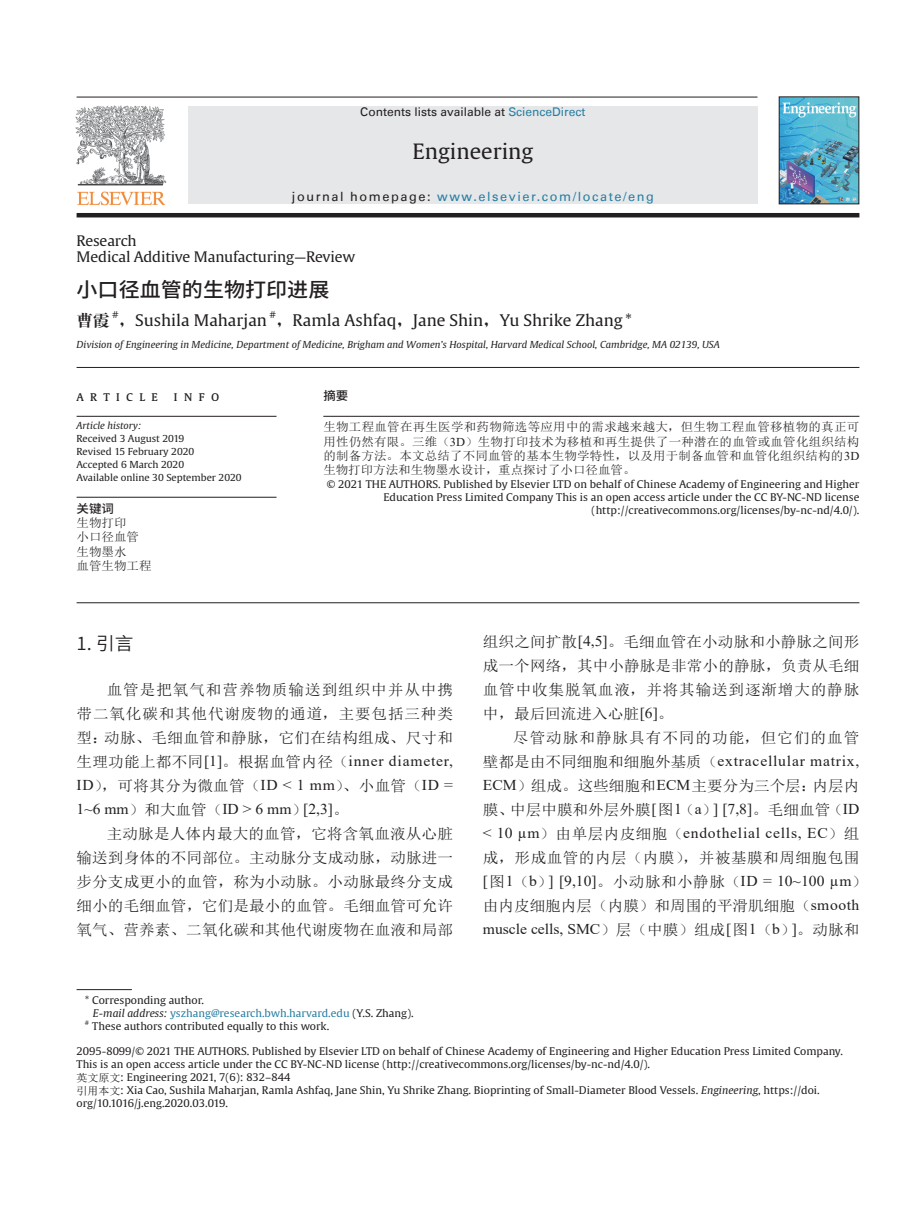
<style>
.page{position:relative;width:919px;height:1217px;background:#fff}
.page>*{position:absolute;margin:0;border:0;box-sizing:border-box;transform-origin:0 0}
.t1{font:21px "Gulliver";color:#231f20;scale:1.04 1}
.t2{font:500 20.25px "Source Han Sans CN";color:#231f20;scale:1.04 1}
.t3{font:18px "Source Han Sans CN";color:#231f20;scale:1.04 1}
.t4{font:15.9px "Gulliver";color:#231f20;scale:1.04 1}
.t5{font:15.9px "Reeji Cloud Song Da GBK";color:#231f20;scale:1.04 1}
.t6{font:15px/24px "Sim Sun";letter-spacing:.02em;color:#231f20;text-align:justify;scale:1.04 1}
.t7{font:15px "Times New Roman";letter-spacing:.05em;color:#231f20;scale:1.04 1}
.t8{font:15px/24px "Sim Sun";color:#231f20;scale:1.04 1}
.t9{font:15px "Times New Roman";color:#231f20;scale:1.04 1}
.t10{font:15px "Sim Sun";letter-spacing:.06em;color:#231f20;scale:1.04 1}
.t11{font:14.4px/15.8px "Gulliver";letter-spacing:-.01em;color:#231f20;scale:1.04 1}
.t12{font:13.5px "Gulliver Compact SC";color:#231f20;scale:.85 1}
.t13{font:12.75px "Univers LT";letter-spacing:.12em;color:#277ea2}
.t14{font:12px/14.4px "Sim Sun";color:#231f20;text-align:justify;scale:1.04 1}
.t15{font:12px "Univers LT";color:#231f20}
.t16{font:500 12px "Source Han Sans CN";color:#231f20;scale:1.04 1}
.t17{font:10.5px/12.9px "Gulliver";color:#231f20;scale:1.04 1}
.t18{font:italic 9.6px "Gulliver";color:#231f20;scale:1.04 1}
.t19{font:9.6px/12.9px "Gulliver";color:#231f20;scale:1.04 1}
.t20{font:9.3px "Gulliver";color:#231f20;scale:1.04 1}
.t21{font:6.15px "Gulliver";color:#231f20;scale:1.04 1}
.s1{color:#277ea2}
.s2{color:#231f20}
.s3{font-family:"Reeji Cloud Song Da GBK"}
.s4{font-family:"Times New Roman"}
.s5{font-family:"Sim Sun"}
.s6{font-style:italic}
.s7{font-family:"H Ya 6 gj"}
</style>
<div class="page">
<hr style="left:77px;top:367px;width:782px;height:1px;background:#231f20">
<hr style="left:77px;top:602px;width:782px;height:1px;background:#231f20">
<hr style="left:77px;top:416px;width:199px;height:1px;background:#231f20">
<hr style="left:323px;top:416px;width:536px;height:1px;background:#231f20">
<hr style="left:77px;top:497px;width:199px;height:1px;background:#231f20">
<hr style="left:77px;top:989px;width:55px;height:1px;background:#231f20">
<img style="left:76px;top:106px;width:90px;height:99px">
<hr style="left:77px;top:97px;width:680px;height:1px;background:#231f20">
<div style="left:188px;top:106px;width:569px;height:98px;background:#e6e7e9"></div>
<hr style="left:77px;top:213px;width:782px;height:4px;background:#231f20">
<img style="left:780px;top:98px;width:77px;height:104px">
<div style="left:778px;top:96px;width:81px;height:108px;border:1px solid #231f20"></div>
<p class="t15" style="left:360px;top:105px;width:227px">Contents lists available at <span class="s1">ScienceDirect</span></p>
<h1 class="t1" style="left:412px;top:138px;width:118px">Engineering</h1>
<p class="t13" style="left:292px;top:188px;width:363px"><span class="s2">journal homepage:</span> www.elsevier.com/locate/eng</p>
<h3 class="t11" style="left:77px;top:232px;width:269px">Research<br>Medical Additive Manufacturing—Review</h3>
<h2 class="t2" style="left:77px;top:278px;width:244px">小口径血管的生物打印进展</h2>
<h3 class="t5" style="left:77px;top:310px;width:33px">曹霞</h3>
<p class="t20" style="left:112px;top:309px;width:8px">#</p>
<h3 class="t4" style="left:119px;top:310px;width:144px"><span class="s3">，</span>Sushila Maharjan</h3>
<p class="t20" style="left:269px;top:309px;width:8px">#</p>
<h3 class="t4" style="left:276px;top:310px;width:344px"><span class="s3">，</span>Ramla Ashfaq<span class="s3">，</span>Jane Shin<span class="s3">，</span>Yu Shrike Zhang *</h3>
<p class="t18" style="left:77px;top:339px;width:620px">Division of Engineering in Medicine, Department of Medicine, Brigham and Women’s Hospital, Harvard Medical School, Cambridge, MA 02139, USA</p>
<p class="t12" style="left:77px;top:387px;width:169px">a r t i c l e i n f o</p>
<p class="t16" style="left:323px;top:388px;width:25px">摘要</p>
<p class="t18" style="left:77px;top:420px;width:64px">Article history:</p>
<p class="t19" style="left:77px;top:432px;width:160px">Received 3 August 2019<br>Revised 15 February 2020<br>Accepted 6 March 2020<br>Available online 30 September 2020</p>
<p class="t14" style="left:323px;top:419px;width:517px">生物工程血管在再生医学和药物筛选等应用中的需求越来越大，但生物工程血管移植物的真正可用性仍然有限。三维（<span class="s4">3D</span>）生物打印技术为移植和再生提供了一种潜在的血管或血管化组织结构的制备方法。本文总结了不同血管的基本生物学特性，以及用于制备血管和血管化组织结构的<span class="s4">3D</span>生物打印方法和生物墨水设计，重点探讨了小口径血管。</p>
<p class="t17" style="left:327px;top:477px;width:513px;text-align:right">© 2021 THE AUTHORS. Published by Elsevier LTD on behalf of Chinese Academy of Engineering and Higher<br>Education Press Limited Company This is an open access article under the CC BY-NC-ND license</p>
<p class="t16" style="left:77px;top:501px;width:37px">关键词</p>
<p class="t17" style="left:591px;top:503px;width:259px">(http://creativecommons.org/licenses/by-nc-nd/4.0/).</p>
<p class="t14" style="left:77px;top:515px;width:73px;text-align:left">生物打印<br>小口径血管生物墨水<br>血管生物工程</p>
<h3 class="t3" style="left:77px;top:632px;width:56px">1. 引言</h3>
<h3 class="t6" style="left:77px;top:677px;width:363px;text-indent:30px">血管是把氧气和营养物质输送到组织中并从中携带二氧化碳和其他代谢废物的通道，主要包括三种类型：动脉、毛细血管和静脉，它们在结构组成、尺寸和</h3>
<h3 class="t7" style="left:77px;top:750px;width:363px"><span class="s5">生理功能上都不同</span>[1]<span class="s5">。根据血管内径（</span>inner diameter,</h3>
<h3 class="t6" style="left:77px;top:773px;width:363px"><span class="s4">ID</span>），可将其分为微血管（<span class="s4">ID &lt; 1 mm</span>）、小血管（<span class="s4">ID =</span></h3>
<h3 class="t7" style="left:77px;top:798px;width:263px">1~6 mm<span class="s5">）和大血管（</span>ID &gt; 6 mm<span class="s5">）</span>[2,3]<span class="s5">。</span></h3>
<h3 class="t6" style="left:77px;top:821px;width:363px;text-indent:30px">主动脉是人体内最大的血管，它将含氧血液从心脏输送到身体的不同部位。主动脉分支成动脉，动脉进一步分支成更小的血管，称为小动脉。小动脉最终分支成细小的毛细血管，它们是最小的血管。毛细血管可允许氧气、营养素、二氧化碳和其他代谢废物在血液和局部</h3>
<h3 class="t6" style="left:483px;top:629px;width:363px">组织之间扩散<span class="s4">[4,5]</span>。毛细血管在小动脉和小静脉之间形成一个网络，其中小静脉是非常小的静脉，负责从毛细血管中收集脱氧血液，并将其输送到逐渐增大的静脉中，最后回流进入心脏<span class="s4">[6]</span>。</h3>
<h3 class="t10" style="left:513px;top:729px;width:334px">尽管动脉和静脉具有不同的功能，但它们的血管</h3>
<h3 class="t7" style="left:483px;top:750px;width:363px"><span class="s5">壁都是由不同细胞和细胞外基质（</span>extracellular matrix,</h3>
<h3 class="t8" style="left:483px;top:773px;width:363px"><span class="s4">ECM</span>）组成。这些细胞和<span class="s4">ECM</span>主要分为三个层：内层内膜、中层中膜和外层外膜<span class="s4">[</span>图<span class="s4">1</span>（<span class="s4">a</span>）<span class="s4">] [7,8]</span>。毛细血管（<span class="s4">ID</span></h3>
<h3 class="t7" style="left:483px;top:822px;width:363px">&lt; 10 µm<span class="s5">）由单层内皮细胞（</span>endothelial cells, EC<span class="s5">）组</span></h3>
<h3 class="t6" style="left:483px;top:845px;width:363px">成，形成血管的内层（内膜），并被基膜和周细胞包围</h3>
<h3 class="t9" style="left:483px;top:870px;width:371px">[<span class="s5">图</span>1<span class="s5">（</span>b<span class="s5">）</span>] [9,10]<span class="s5">。小动脉和小静脉（</span>ID = 10~100 µm<span class="s5">）</span></h3>
<h3 class="t8" style="left:483px;top:893px;width:363px">由内皮细胞内层（内膜）和周围的平滑肌细胞（<span class="s4">smooth</span></h3>
<h3 class="t9" style="left:483px;top:918px;width:363px">muscle cells, SMC<span class="s5">）层（中膜）组成</span>[<span class="s5">图</span>1<span class="s5">（</span>b<span class="s5">）</span>]<span class="s5">。动脉和</span></h3>
<p class="t17" style="left:93px;top:993px;width:310px;text-indent:-8px">* Corresponding author.<br><span class="s6">E-mail address:</span> <span class="s1">yszhang@research.bwh.harvard.edu</span> (Y.S. Zhang).</p>
<p class="t21" style="left:85px;top:1018px;width:6px">#</p>
<p class="t17" style="left:92px;top:1019px;width:229px">These authors contributed equally to this work.</p>
<p class="t17" style="left:77px;top:1044px;width:738px">2095-8099/© 2021 THE AUTHORS. Published by Elsevier LTD on behalf of Chinese Academy of Engineering and Higher Education Press Limited Company.<br>This is an open access article under the CC BY-NC-ND license (http://creativecommons.org/licenses/by-nc-nd/4.0/).<br><span class="s7">英文原文</span>: Engineering 2021, 7(6): 832–844<br><span class="s7">引用本文</span>: Xia Cao, Sushila Maharjan, Ramla Ashfaq, Jane Shin, Yu Shrike Zhang. Bioprinting of Small-Diameter Blood Vessels. <span class="s6">Engineering</span>, https://doi. org/10.1016/j.eng.2020.03.019.</p>
</div>
